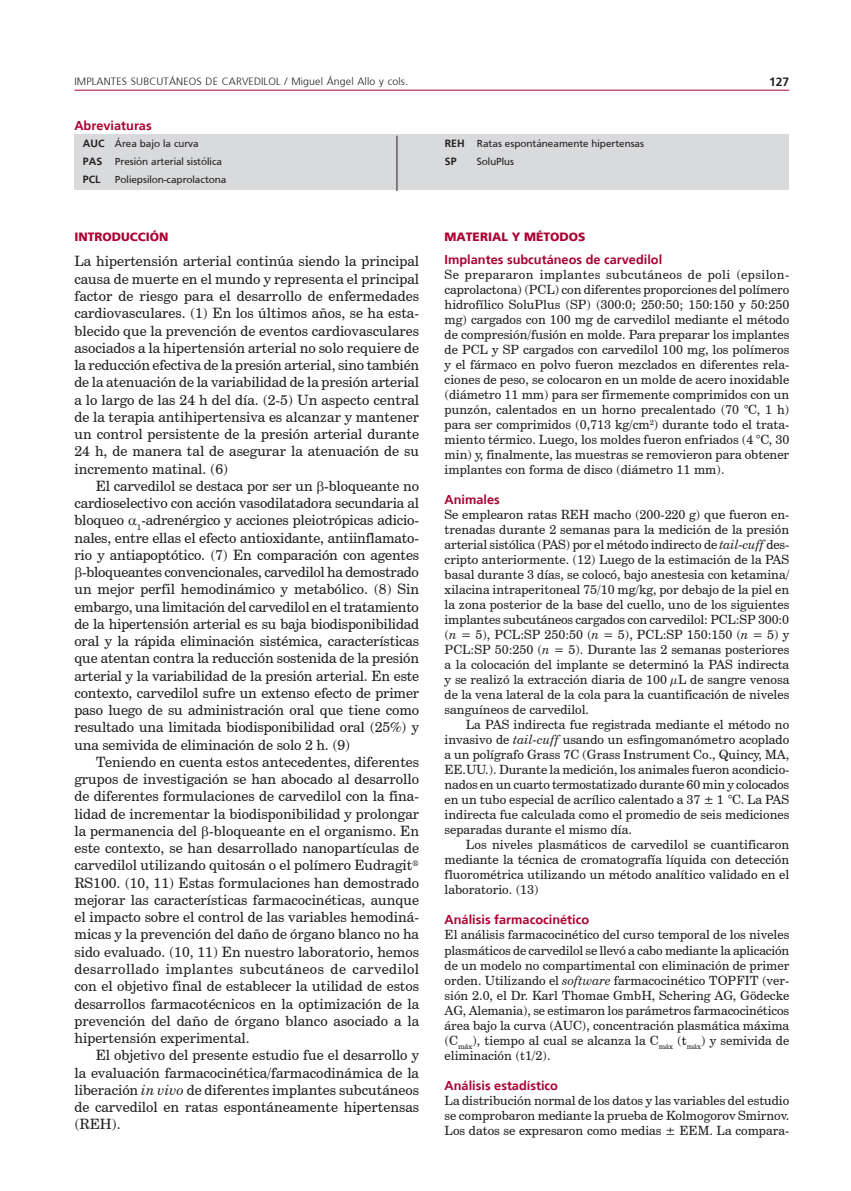
<style>
.page{position:relative;width:851px;height:1191px;background:#fff}
.page>*{position:absolute;margin:0;border:0;box-sizing:border-box;transform-origin:0 0}
.texto{font:14.25px/17.2px "Century Schoolbook BT";letter-spacing:-.01em;color:#231f20;text-align:justify}
.texto1{font:14.25px/17.2px "Century Schoolbook BT";color:#231f20;text-align:justify}
.texto3{font:12.75px/15px "Century Schoolbook BT";color:#231f20;text-align:justify}
.texto2{font:12.75px/15px "Century Schoolbook BT";color:#231f20;text-align:justify}
.subtit2n{font:700 12.75px "Frutiger";color:#ab0333}
.clave_abstract{font:700 12.75px "Frutiger";color:#ab0333}
.subtit{font:900 12px "Frutiger";color:#ab0333}
.t1{font:700 12px "Frutiger";color:#231f20}
.abreviat1{font:10.5px "Frutiger";color:#231f20}
.t2{font:300 10.5px "Frutiger";letter-spacing:.015em;color:#231f20}
.abreviat1-2{font:700 10.5px "Frutiger";color:#231f20}
.s1{font-weight:700}
.s2{font-style:italic}
</style>
<div class="page">
<hr style="left:74px;top:90px;width:715px;height:1px;background:#ab0333">
<div style="left:74px;top:135px;width:715px;height:55px;background:#d9dadc"></div>
<hr style="left:396px;top:136px;width:1px;height:55px;background:#231f20">
<p class="t2" style="left:74px;top:76px;width:335px">IMPLANTES SUBCUTÁNEOS DE CARVEDILOL / Miguel Ángel Allo y cols.</p>
<p class="t1" style="left:769px;top:75px;width:22px">127</p>
<p class="clave_abstract" style="left:74px;top:118px;width:79px">Abreviaturas</p>
<p class="abreviat1" style="left:83px;top:138px;width:117px"><span class="s1">AUC</span> Área bajo la curva</p>
<p class="abreviat1" style="left:83px;top:156px;width:141px"><span class="s1">PAS</span> Presión arterial sistólica</p>
<p class="abreviat1-2" style="left:83px;top:173px;width:19px">PCL</p>
<p class="abreviat1" style="left:115px;top:173px;width:113px">Poliepsilon-caprolactona</p>
<p class="abreviat1" style="left:445px;top:138px;width:201px"><span class="s1">REH</span> Ratas espontáneamente hipertensas</p>
<p class="abreviat1-2" style="left:445px;top:155px;width:13px">SP</p>
<p class="abreviat1" style="left:477px;top:156px;width:39px">SoluPlus</p>
<p class="subtit" style="left:74px;top:229px;width:96px">INTRODUCCIÓN</p>
<p class="texto1" style="left:74px;top:253px;width:346px">La hipertensión arterial continúa siendo la principal causa de muerte en el mundo y representa el principal factor de riesgo para el desarrollo de enfermedades cardiovasculares. (1) En los últimos años, se ha esta&shy;blecido que la prevención de eventos cardiovasculares asociados a la hipertensión arterial no solo requiere de la reducción efectiva de la presión arterial, sino también de la atenuación de la variabilidad de la presión arterial a lo largo de las 24 h del día. (2-5) Un aspecto central de la terapia antihipertensiva es alcanzar y mantener un control persistente de la presión arterial durante 24 h, de manera tal de asegurar la atenuación de su incremento matinal. (6)</p>
<p class="texto" style="left:96px;top:477px;width:325px">El carvedilol se destaca por ser un -bloqueante no</p>
<p class="texto" style="left:74px;top:494px;width:346px">cardioselectivo con acción vasodilatadora secundaria al</p>
<p class="texto" style="left:74px;top:511px;width:346px">bloqueo <sub>1</sub>-adrenérgico y acciones pleiotrópicas adicio-</p>
<p class="texto" style="left:74px;top:529px;width:346px">nales, entre ellas el efecto antioxidante, antiinflamato-</p>
<p class="texto" style="left:74px;top:546px;width:346px">rio y antiapoptótico. (7) En comparación con agentes</p>
<p class="texto" style="left:82px;top:563px;width:338px">-bloqueantes convencionales, carvedilol ha demostrado</p>
<p class="texto" style="left:74px;top:580px;width:346px">un mejor perfil hemodinámico y metabólico. (8) Sin</p>
<p class="texto" style="left:74px;top:598px;width:346px">embargo, una limitación del carvedilol en el tratamiento</p>
<p class="texto" style="left:74px;top:615px;width:346px">de la hipertensión arterial es su baja biodisponibilidad</p>
<p class="texto" style="left:74px;top:632px;width:346px">oral y la rápida eliminación sistémica, características</p>
<p class="texto" style="left:74px;top:649px;width:346px">que atentan contra la reducción sostenida de la presión</p>
<p class="texto" style="left:74px;top:667px;width:346px">arterial y la variabilidad de la presión arterial. En este</p>
<p class="texto" style="left:74px;top:684px;width:346px">contexto, carvedilol sufre un extenso efecto de primer</p>
<p class="texto" style="left:74px;top:701px;width:346px">paso luego de su administración oral que tiene como</p>
<p class="texto" style="left:74px;top:718px;width:346px">resultado una limitada biodisponibilidad oral (25%) y</p>
<p class="texto" style="left:74px;top:736px;width:277px">una semivida de eliminación de solo 2 h. (9)</p>
<p class="texto" style="left:74px;top:753px;width:346px;text-indent:21px">Teniendo en cuenta estos antecedentes, diferentes grupos de investigación se han abocado al desarrollo de diferentes formulaciones de carvedilol con la fina&shy;lidad de incrementar la biodisponibilidad y prolongar la permanencia del -bloqueante en el organismo. En este contexto, se han desarrollado nanopartículas de carvedilol utilizando quitosán o el polímero Eudragit<sup>® </sup>RS100. (10, 11) Estas formulaciones han demostrado mejorar las características farmacocinéticas, aunque el impacto sobre el control de las variables hemodiná&shy;micas y la prevención del daño de órgano blanco no ha sido evaluado. (10, 11) En nuestro laboratorio, hemos desarrollado implantes subcutáneos de carvedilol con el objetivo final de establecer la utilidad de estos desarrollos farmacotécnicos en la optimización de la prevención del daño de órgano blanco asociado a la hipertensión experimental.</p>
<p class="texto" style="left:74px;top:1046px;width:346px;text-indent:21px">El objetivo del presente estudio fue el desarrollo y la evaluación farmacocinética/farmacodinámica de la liberación <span class="s2">in vivo</span> de diferentes implantes subcutáneos de carvedilol en ratas espontáneamente hipertensas (REH).</p>
<p class="subtit" style="left:444px;top:229px;width:142px">MATERIAL Y MÉTODOS</p>
<p class="subtit2n" style="left:444px;top:252px;width:219px">Implantes subcutáneos de carvedilol</p>
<p class="texto3" style="left:444px;top:267px;width:346px">Se prepararon implantes subcutáneos de poli (epsilon&shy;caprolactona) (PCL) con diferentes proporciones del polímero hidrofílico SoluPlus (SP) (300:0; 250:50; 150:150 y 50:250 mg) cargados con 100 mg de carvedilol mediante el método de compresión/fusión en molde. Para preparar los implantes de PCL y SP cargados con carvedilol 100 mg, los polímeros y el fármaco en polvo fueron mezclados en diferentes rela&shy;ciones de peso, se colocaron en un molde de acero inoxidable (diámetro 11 mm) para ser firmemente comprimidos con un punzón, calentados en un horno precalentado (70 °C, 1 h) para ser comprimidos (0,713 kg/cm<sup>2</sup>) durante todo el trata&shy;miento térmico. Luego, los moldes fueron enfriados (4 °C, 30 min) y, finalmente, las muestras se removieron para obtener implantes con forma de disco (diámetro 11 mm).</p>
<p class="subtit2n" style="left:444px;top:492px;width:57px">Animales</p>
<p class="texto3" style="left:444px;top:507px;width:346px">Se emplearon ratas REH macho (200-220 g) que fueron en&shy;trenadas durante 2 semanas para la medición de la presión arterial sistólica (PAS) por el método indirecto de <span class="s2">tail-cuff</span> des&shy;cripto anteriormente. (12) Luego de la estimación de la PAS basal durante 3 días, se colocó, bajo anestesia con ketamina/ xilacina intraperitoneal 75/10 mg/kg, por debajo de la piel en la zona posterior de la base del cuello, uno de los siguientes implantes subcutáneos cargados con carvedilol: PCL:SP 300:0 (<span class="s2">n</span> = 5), PCL:SP 250:50 (<span class="s2">n</span> = 5), PCL:SP 150:150 (<span class="s2">n</span> = 5) y PCL:SP 50:250 (<span class="s2">n</span> = 5). Durante las 2 semanas posteriores a la colocación del implante se determinó la PAS indirecta y se realizó la extracción diaria de 100 µL de sangre venosa de la vena lateral de la cola para la cuantificación de niveles sanguíneos de carvedilol.</p>
<p class="texto2" style="left:444px;top:717px;width:346px;text-indent:21px">La PAS indirecta fue registrada mediante el método no invasivo de <span class="s2">tail-cuff</span> usando un esfingomanómetro acoplado a un polígrafo Grass 7C (Grass Instrument Co., Quincy, MA, EE.UU.). Durante la medición, los animales fueron acondicio&shy;nados en un cuarto termostatizado durante 60 min y colocados en un tubo especial de acrílico calentado a 37 ± 1 °C. La PAS indirecta fue calculada como el promedio de seis mediciones separadas durante el mismo día.</p>
<p class="texto2" style="left:444px;top:837px;width:346px;text-indent:21px">Los niveles plasmáticos de carvedilol se cuantificaron mediante la técnica de cromatografía líquida con detección fluorométrica utilizando un método analítico validado en el laboratorio. (13)</p>
<p class="subtit2n" style="left:444px;top:912px;width:146px">Análisis farmacocinético</p>
<p class="texto3" style="left:444px;top:927px;width:346px">El análisis farmacocinético del curso temporal de los niveles plasmáticos de carvedilol se llevó a cabo mediante la aplicación de un modelo no compartimental con eliminación de primer orden. Utilizando el <span class="s2">software</span> farmacocinético TOPFIT (ver&shy;sión 2.0, el Dr. Karl Thomae GmbH, Schering AG, Gödecke AG, Alemania), se estimaron los parámetros farmacocinéticos área bajo la curva (AUC), concentración plasmática máxima (C<sub>máx</sub>), tiempo al cual se alcanza la C<sub>máx</sub> (t<sub>máx</sub>) y semivida de eliminación (t1/2).</p>
<p class="subtit2n" style="left:444px;top:1077px;width:115px">Análisis estadístico</p>
<p class="texto3" style="left:444px;top:1092px;width:346px">La distribución normal de los datos y las variables del estudio se comprobaron mediante la prueba de Kolmogorov Smirnov.<br>Los datos se expresaron como medias ± EEM. La compara-</p>
</div>
